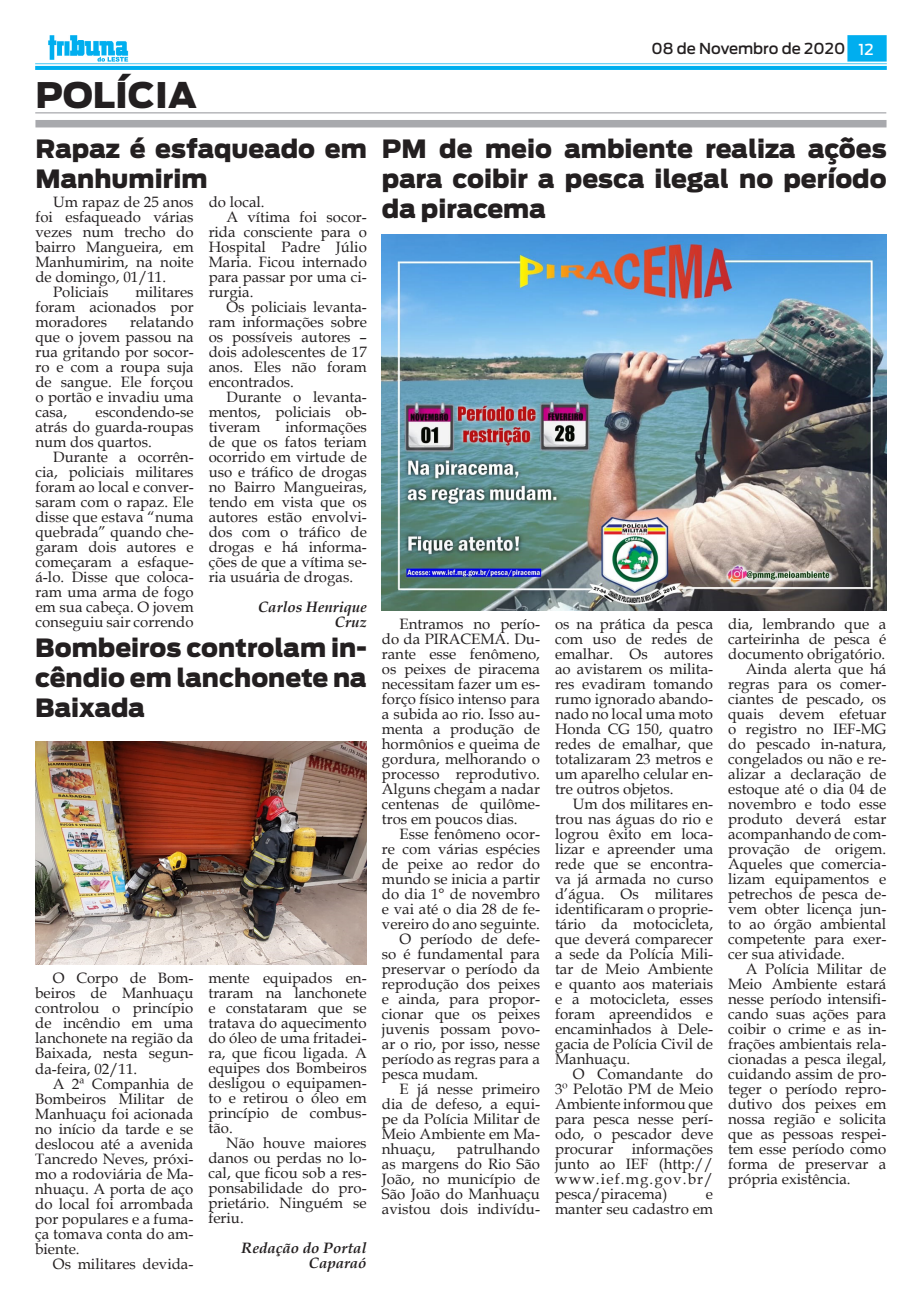
<style>
.page{position:relative;width:922px;height:1312px;background:#fff}
.page>*{position:absolute;margin:0;border:0;box-sizing:border-box;transform-origin:0 0}
.t1{font:900 35px "Antenna";color:#231f20}
.t2{font:900 25px/30px "Antenna";color:#231f20;text-align:justify}
.Tribuna_Texto_-_Book{font:15px/15px "Book Antiqua";color:#231f20;text-align:justify}
.Tribuna_Texto_-_Book-2{font:italic 700 15px/15px "Book Antiqua";color:#231f20;text-align:right}
.t3{font:500 15px "Antenna";color:#231f20}
.s1{color:#fff}
</style>
<div class="page">
<img style="left:35px;top:35px;width:851px;height:34px">
<hr style="left:35px;top:112px;width:851px;height:1px;background:#a8a9ad">
<div style="left:35px;top:120px;width:851px;height:7px;background:#a8a9ad"></div>
<img style="left:382px;top:234px;width:504px;height:376px">
<img style="left:35px;top:741px;width:331px;height:223px">
<p class="t1" style="left:35px;top:74px;width:163px">POLÍCIA</p>
<p class="t2" style="left:35px;top:134px;width:333px">Rapaz é esfaqueado em<br>Manhumirim</p>
<p class="Tribuna_Texto_-_Book" style="left:35px;top:194px;width:160px;text-indent:18px">Um rapaz de 25 anos foi esfaqueado várias vezes num trecho do bairro Mangueira, em Manhumirim, na noite de domingo, 01/11.</p>
<p class="Tribuna_Texto_-_Book" style="left:53px;top:284px;width:57px">Policiais</p>
<p class="Tribuna_Texto_-_Book" style="left:35px;top:284px;width:160px;text-indent:100px">militares foram acionados por moradores</p>
<p class="Tribuna_Texto_-_Book" style="left:35px;top:314px;width:160px;text-indent:95px">relatando que o jovem passou na rua gritando por socor&shy;ro e com a roupa suja de sangue. Ele forçou o portão e invadiu uma casa,</p>
<p class="Tribuna_Texto_-_Book" style="left:35px;top:404px;width:160px;text-indent:60px">escondendo-se atrás do guarda-roupas num dos quartos.</p>
<p class="Tribuna_Texto_-_Book" style="left:35px;top:449px;width:160px;text-indent:18px">Durante a ocorrên&shy;cia, policiais militares foram ao local e conver&shy;saram com o rapaz. Ele disse que estava “numa quebrada” quando che&shy;garam dois autores e começaram a esfaque&shy;á-lo. Disse que coloca&shy;ram uma arma de fogo em sua cabeça. O jovem conseguiu sair correndo</p>
<p class="Tribuna_Texto_-_Book" style="left:209px;top:194px;width:57px">do local.</p>
<p class="Tribuna_Texto_-_Book" style="left:209px;top:209px;width:160px;text-indent:18px">A vítima foi socor&shy;rida consciente para o Hospital Padre Júlio Maria. Ficou internado para passar por uma ci&shy;rurgia.</p>
<p class="Tribuna_Texto_-_Book" style="left:209px;top:299px;width:160px;text-indent:18px">Os policiais levanta&shy;ram informações sobre os possíveis autores – dois adolescentes de 17 anos. Eles não foram encontrados.</p>
<p class="Tribuna_Texto_-_Book" style="left:209px;top:389px;width:160px;text-indent:18px">Durante o levanta&shy;mentos, policiais ob&shy;tiveram</p>
<p class="Tribuna_Texto_-_Book" style="left:209px;top:419px;width:160px;text-indent:77px">informações de que os fatos teriam ocorrido em virtude de uso e tráfico de drogas no Bairro Mangueiras, tendo em vista que os autores estão envolvi&shy;dos com o tráfico de drogas e há informa&shy;ções de que a vítima se&shy;ria usuária de drogas.</p>
<p class="Tribuna_Texto_-_Book-2" style="left:258px;top:599px;width:110px">Carlos Henrique<br>Cruz</p>
<p class="t2" style="left:35px;top:633px;width:333px">Bombeiros controlam in&shy;cêndio em lanchonete na Baixada</p>
<p class="Tribuna_Texto_-_Book" style="left:35px;top:970px;width:160px;text-indent:18px">O Corpo de Bom&shy;beiros de Manhuaçu controlou o princípio de incêndio em uma lanchonete na região da Baixada, nesta segun&shy;da-feira, 02/11.</p>
<p class="Tribuna_Texto_-_Book" style="left:35px;top:1075px;width:160px;text-indent:18px">A 2ª Companhia de Bombeiros Militar de Manhuaçu foi acionada no início da tarde e se deslocou até a avenida Tancredo Neves, próxi&shy;mo a rodoviária de Ma&shy;nhuaçu. A porta de aço do local foi arrombada por populares e a fuma&shy;ça tomava conta do am&shy;biente.</p>
<p class="Tribuna_Texto_-_Book" style="left:53px;top:1255px;width:142px">Os militares devida-</p>
<p class="Tribuna_Texto_-_Book" style="left:208px;top:969px;width:160px">mente equipados en&shy;traram na lanchonete e constataram que se tratava do aquecimento do óleo de uma fritadei&shy;ra, que ficou ligada. A equipes dos Bombeiros desligou o equipamen&shy;to e retirou o óleo em princípio de combus&shy;tão.</p>
<p class="Tribuna_Texto_-_Book" style="left:208px;top:1134px;width:160px;text-indent:18px">Não houve maiores danos ou perdas no lo&shy;cal, que ficou sob a res&shy;ponsabilidade do pro&shy;prietário. Ninguém se feriu.</p>
<p class="Tribuna_Texto_-_Book-2" style="left:241px;top:1239px;width:127px">Redação do Portal<br>Caparaó</p>
<p class="t3" style="left:651px;top:40px;width:224px">08 de Novembro de 2020 <span class="s1">12</span></p>
<p class="t2" style="left:382px;top:134px;width:506px">PM de meio ambiente realiza ações para coibir a pesca ilegal no período da piracema</p>
<p class="Tribuna_Texto_-_Book" style="left:382px;top:615px;width:160px;text-indent:18px">Entramos no perío&shy;do da PIRACEMA. Du&shy;rante esse fenômeno, os peixes de piracema necessitam fazer um es&shy;forço físico intenso para a subida ao rio. Isso au&shy;menta a produção de hormônios e queima de gordura, melhorando o processo reprodutivo.<br>Alguns chegam a nadar centenas de quilôme&shy;tros em poucos dias.</p>
<p class="Tribuna_Texto_-_Book" style="left:382px;top:825px;width:160px;text-indent:18px">Esse fenômeno ocor&shy;re com várias espécies de peixe ao redor do mundo se inicia a partir do dia 1° de novembro e vai até o dia 28 de fe&shy;vereiro do ano seguinte.</p>
<p class="Tribuna_Texto_-_Book" style="left:382px;top:930px;width:160px;text-indent:18px">O período de defe&shy;so é fundamental para preservar o período da reprodução dos peixes e ainda, para propor&shy;cionar que os peixes juvenis possam povo&shy;ar o rio, por isso, nesse período as regras para a pesca mudam.</p>
<p class="Tribuna_Texto_-_Book" style="left:382px;top:1080px;width:160px;text-indent:18px">E já nesse primeiro dia de defeso, a equi&shy;pe da Polícia Militar de Meio Ambiente em Ma&shy;nhuaçu,</p>
<p class="Tribuna_Texto_-_Book" style="left:382px;top:1140px;width:160px;text-indent:75px">patrulhando as margens do Rio São João, no município de São João do Manhuaçu avistou dois indivídu-</p>
<p class="Tribuna_Texto_-_Book" style="left:555px;top:615px;width:160px">os na prática da pesca com uso de redes de emalhar. Os autores ao avistarem os milita&shy;res evadiram tomando rumo ignorado abando&shy;nado no local uma moto Honda CG 150, quatro redes de emalhar, que totalizaram 23 metros e um aparelho celular en&shy;tre outros objetos.</p>
<p class="Tribuna_Texto_-_Book" style="left:555px;top:795px;width:160px;text-indent:18px">Um dos militares en&shy;trou nas águas do rio e logrou êxito em loca&shy;lizar e apreender uma rede que se encontra&shy;va já armada no curso d’água. Os militares identificaram o proprie&shy;tário da motocicleta, que deverá comparecer a sede da Polícia Mili&shy;tar de Meio Ambiente e quanto aos materiais e a motocicleta, esses foram apreendidos e encaminhados à Dele&shy;gacia de Polícia Civil de Manhuaçu.</p>
<p class="Tribuna_Texto_-_Book" style="left:555px;top:1065px;width:160px;text-indent:18px">O Comandante do 3º Pelotão PM de Meio Ambiente informou que para pesca nesse perí&shy;odo, o pescador deve procurar informações junto ao IEF (http:// www.ief.mg.gov.br/ pesca/piracema)</p>
<p class="Tribuna_Texto_-_Book" style="left:555px;top:1185px;width:160px;text-align:right">e<br>manter seu cadastro em</p>
<p class="Tribuna_Texto_-_Book" style="left:728px;top:615px;width:160px">dia, lembrando que a carteirinha de pesca é documento obrigatório.</p>
<p class="Tribuna_Texto_-_Book" style="left:728px;top:660px;width:160px;text-indent:18px">Ainda alerta que há regras para os comer&shy;ciantes de pescado, os quais devem efetuar o registro no IEF-MG do pescado in-natura, congelados ou não e re&shy;alizar a declaração de estoque até o dia 04 de novembro e todo esse produto deverá estar acompanhando de com&shy;provação de origem.<br>Aqueles que comercia&shy;lizam equipamentos e petrechos de pesca de&shy;vem obter licença jun&shy;to ao órgão ambiental competente para exer&shy;cer sua atividade.</p>
<p class="Tribuna_Texto_-_Book" style="left:728px;top:960px;width:160px;text-indent:18px">A Polícia Militar de Meio Ambiente estará nesse período intensifi&shy;cando suas ações para coibir o crime e as in&shy;frações ambientais rela&shy;cionadas a pesca ilegal, cuidando assim de pro&shy;teger o período repro&shy;dutivo dos peixes em nossa região e solicita que as pessoas respei&shy;tem esse período como forma de preservar a própria existência.</p>
</div>
